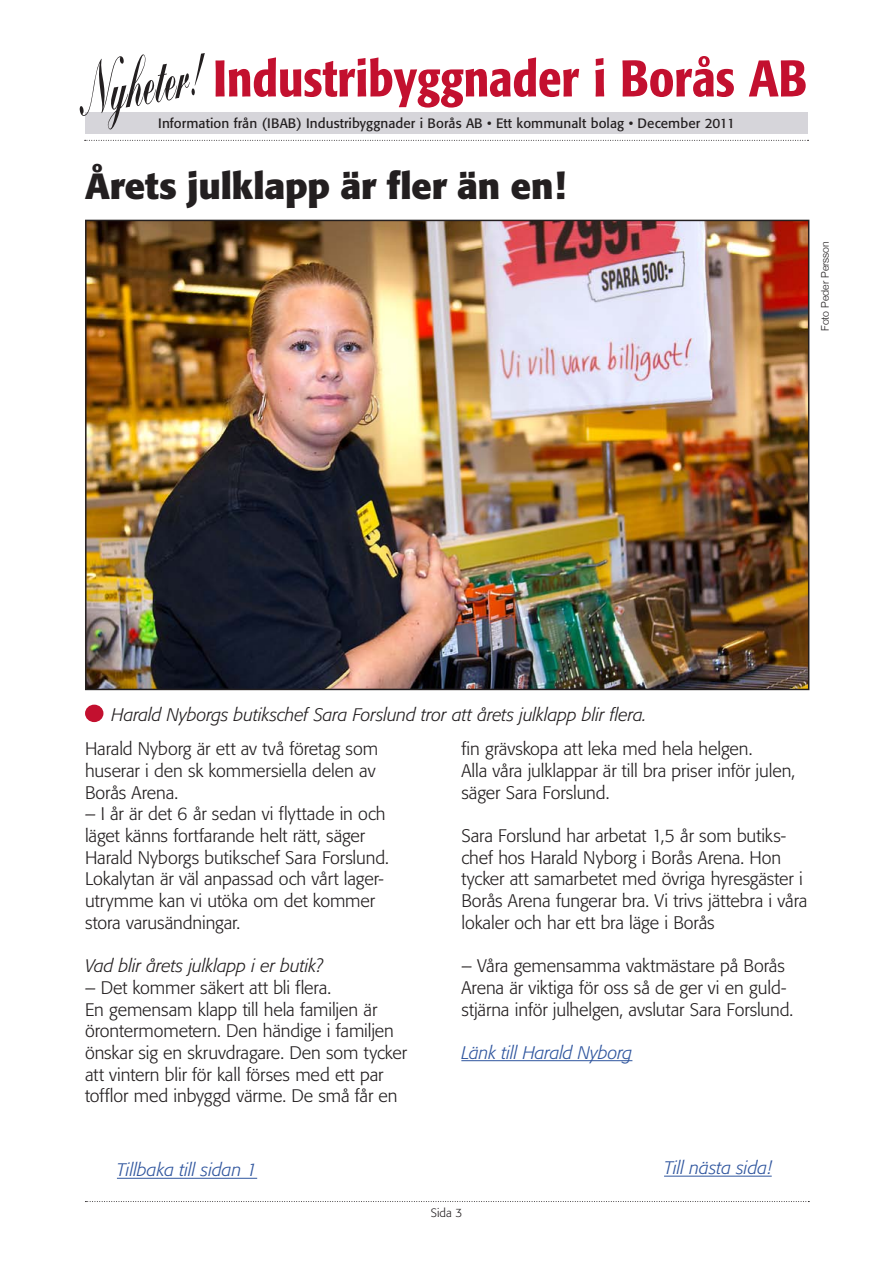
<style>
.page{position:relative;width:893px;height:1263px;background:#fff}
.page>*{position:absolute;margin:0;border:0;box-sizing:border-box;transform-origin:0 0}
.t1{font:700 36px "Formata";letter-spacing:-.005em;color:#231f20}
.t2{font:300 18px/21.8px "Formata";letter-spacing:-.005em;color:#231f20}
.t3{font:italic 300 18px "Formata";letter-spacing:-.005em;color:#231f20}
.t4{font:italic 300 18px "Formata";color:#2f559e}
.t5{font:13.5px "Formata";letter-spacing:.005em;color:#231f20}
.t6{font:300 12px "Formata";color:#231f20}
.t7{font:300 10.5px "Helvetica Neue";color:#231f20}
</style>
<div class="page">
<div style="left:85px;top:112px;width:723px;height:21px;background:#d6d5da"></div>
<svg style="left:79px;top:53px;width:126px;height:77px"></svg>
<svg style="left:215px;top:56px;width:591px;height:52px"></svg>
<svg style="left:85px;top:140px;width:723px;height:1px"></svg>
<svg style="left:85px;top:1201px;width:724px;height:1px"></svg>
<hr style="left:117px;top:1178px;width:140px;height:1px;background:#2f559e">
<hr style="left:664px;top:1176px;width:108px;height:1px;background:#2f559e">
<img style="left:88px;top:223px;width:718px;height:464px">
<div style="left:85px;top:220px;width:724px;height:470px;border:2px solid #231f20"></div>
<div style="left:85px;top:705px;width:18px;height:17px;background:#c3102f;border-radius:50%"></div>
<hr style="left:461px;top:1060px;width:171px;height:1px;background:#2f559e">
<p class="t5" style="left:158px;top:115px;width:578px">Information från (IBAB) Industribyggnader i Borås AB • Ett kommunalt bolag • December 2011</p>
<h1 class="t1" style="left:85px;top:163px;width:482px">Årets julklapp är fler än en!</h1>
<p class="t7" style="left:819px;top:331px;width:92px;rotate:-90deg">Foto Peder Persson</p>
<p class="t3" style="left:112px;top:704px;width:536px">Harald Nyborgs butikschef Sara Forslund tror att årets julklapp blir flera.</p>
<p class="t2" style="left:85px;top:738px;width:295px">Harald Nyborg är ett av två företag som huserar i den sk kommersiella delen av<br>Borås Arena.</p>
<p class="t2" style="left:85px;top:803px;width:305px">– I år är det 6 år sedan vi flyttade in och läget känns fortfarande helt rätt, säger Harald Nyborgs butikschef Sara Forslund.<br>Lokalytan är väl anpassad och vårt lager&shy;utrymme kan vi utöka om det kommer stora varusändningar.</p>
<p class="t3" style="left:85px;top:955px;width:239px">Vad blir årets julklapp i er butik?</p>
<p class="t2" style="left:85px;top:977px;width:323px">– Det kommer säkert att bli flera.<br>En gemensam klapp till hela familjen är örontermometern. Den händige i familjen önskar sig en skruvdragare. Den som tycker att vintern blir för kall förses med ett par tofflor med inbyggd värme. De små får en</p>
<p class="t2" style="left:461px;top:738px;width:335px">fin grävskopa att leka med hela helgen.<br>Alla våra julklappar är till bra priser inför julen, säger Sara Forslund.</p>
<p class="t2" style="left:461px;top:825px;width:348px">Sara Forslund har arbetat 1,5 år som butiks&shy;chef hos Harald Nyborg i Borås Arena. Hon tycker att samarbetet med övriga hyresgäster i Borås Arena fungerar bra. Vi trivs jättebra i våra lokaler och har ett bra läge i Borås</p>
<p class="t2" style="left:461px;top:955px;width:333px">– Våra gemensamma vaktmästare på Borås<br>Arena är viktiga för oss så de ger vi en guld&shy;stjärna inför julhelgen, avslutar Sara Forslund.</p>
<p class="t4" style="left:461px;top:1042px;width:173px">Länk till Harald Nyborg</p>
<p class="t4" style="left:117px;top:1159px;width:142px">Tillbaka till sidan 1</p>
<p class="t4" style="left:664px;top:1157px;width:109px">Till nästa sida!</p>
<p class="t6" style="left:431px;top:1206px;width:33px">Sida 3</p>
</div>
